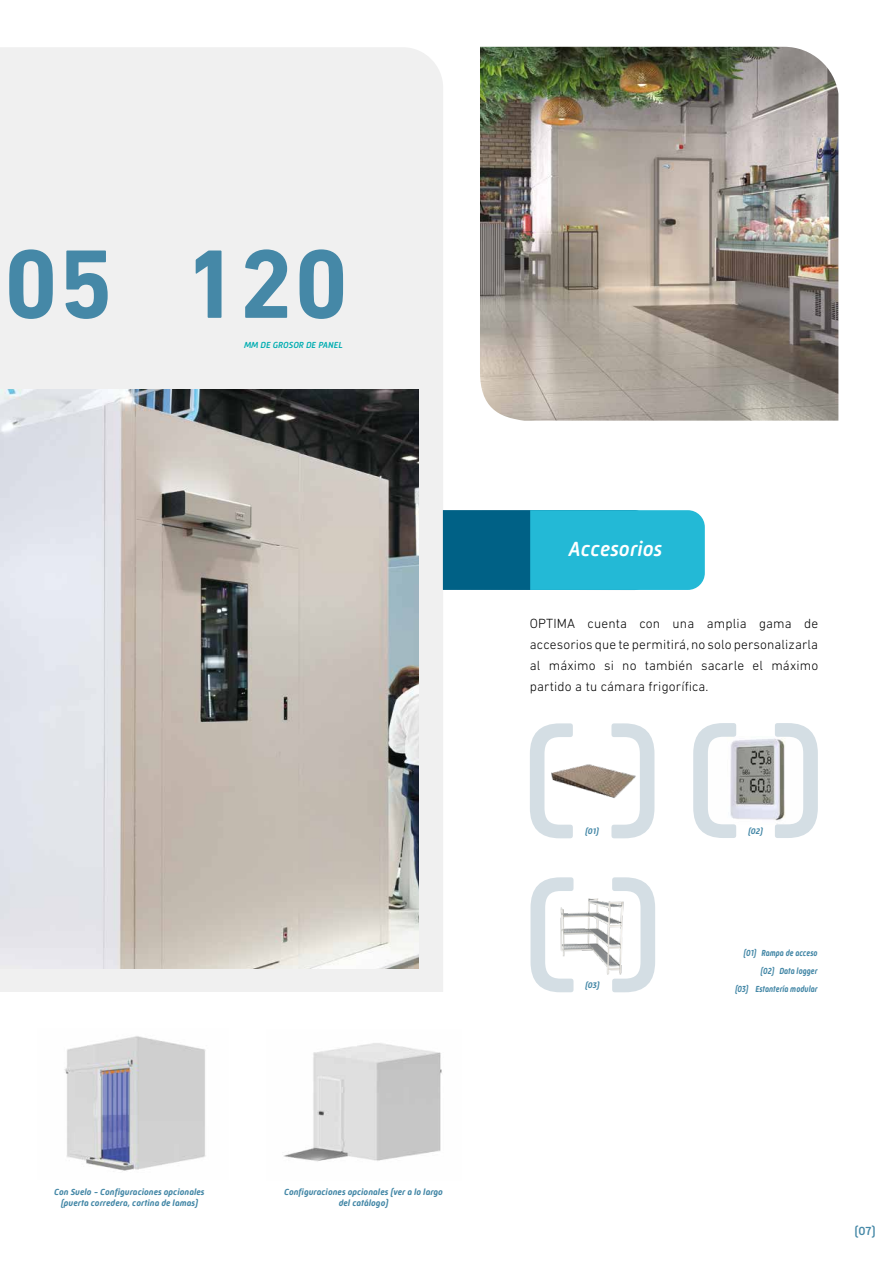
<style>
.page{position:relative;width:893px;height:1263px;background:#fff}
.page>*{position:absolute;margin:0;border:0;box-sizing:border-box;transform-origin:0 0}
.t1{font:700 99px "DIN Next LT Pro";color:#4588a7}
.t2{font:italic 500 21px "Mic 32 New Rounded";color:#fff}
.t3{font:300 13.5px/21px "DIN Next LT Pro";letter-spacing:.01em;color:#000;text-align:justify}
.t4{font:500 12px "Mic 32 New Rounded";color:#4588a7}
.t5{font:italic 700 9px/10.8px "Mic 32 New Rounded";color:#4588a7;text-align:center}
.t6{font:italic 700 9px/18px "Mic 32 New Rounded";color:#4588a7;text-align:right;scale:.86 1}
.t7{font:italic 500 9px "Mic 32 New Rounded";color:#00adb1}
.t8{font:italic 700 8.4px "Mic 32 New Rounded";color:#4588a7}
</style>
<div class="page">
<div style="left:0;top:47px;width:443px;height:945px;background:#f0f0f0"></div>
<img style="left:480px;top:47px;width:358px;height:374px">
<img style="left:0;top:390px;width:419px;height:578px">
<img style="left:284px;top:1043px;width:158px;height:119px">
<img style="left:64px;top:1036px;width:142px;height:135px">
<svg style="left:443px;top:510px;width:262px;height:80px;background:#199cbb"></svg>
<svg style="left:530px;top:877px;width:43px;height:115px"></svg>
<svg style="left:612px;top:877px;width:43px;height:115px"></svg>
<img style="left:736px;top:738px;width:39px;height:82px">
<svg style="left:693px;top:723px;width:43px;height:115px"></svg>
<svg style="left:775px;top:723px;width:43px;height:115px"></svg>
<img style="left:573px;top:764px;width:38px;height:33px">
<svg style="left:530px;top:723px;width:43px;height:115px"></svg>
<svg style="left:611px;top:723px;width:43px;height:115px"></svg>
<img style="left:557px;top:895px;width:71px;height:84px">
<h1 class="t1" style="left:3px;top:226px;width:347px">05 120</h1>
<p class="t7" style="left:244px;top:340px;width:100px">MM DE GROSOR DE PANEL</p>
<p class="t5" style="left:54px;top:1186px;width:152px">Con Suelo - Configuraciones opcionales (puerta corredera, cortina de lamas)</p>
<p class="t5" style="left:284px;top:1186px;width:160px">Configuraciones opcionales (ver a lo largo del catálogo)</p>
<h2 class="t2" style="left:568px;top:537px;width:95px">Accesorios</h2>
<p class="t3" style="left:530px;top:612px;width:290px">OPTIMA cuenta con una amplia gama de accesorios que te permitirá, no solo personalizarla al máximo si no también sacarle el máximo partido a tu cámara frigorífica.</p>
<p class="t8" style="left:585px;top:826px;width:15px">(01)</p>
<p class="t8" style="left:748px;top:826px;width:16px">(02)</p>
<p class="t8" style="left:585px;top:980px;width:16px">(03)</p>
<p class="t6" style="left:735px;top:944px;width:97px">(01) Rampa de acceso (02) Data logger<br>(03) Estantería modular</p>
<p class="t4" style="left:855px;top:1224px;width:23px">(07)</p>
</div>
